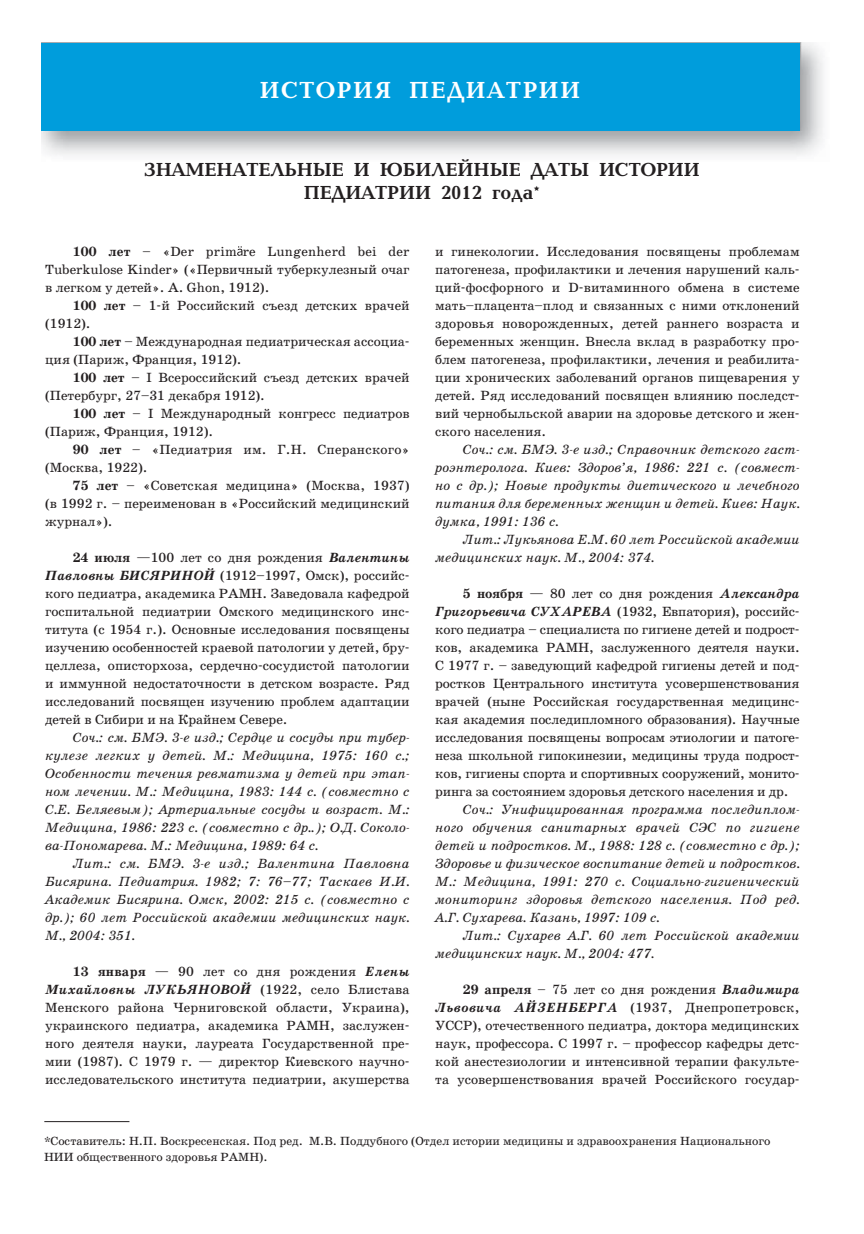
<style>
.page{position:relative;width:864px;height:1234px;background:#fff}
.page>*{position:absolute;margin:0;border:0;box-sizing:border-box;transform-origin:0 0}
.t1{font:700 24px "Baltica C";letter-spacing:.075em;color:#fff}
.t2{font:700 19.5px/23.4px "Baltica C";color:#231f20;text-align:center}
.t3{font:13.5px/18px "School Book C";color:#231f20;text-align:justify}
.t4{font:italic 13.5px/18px "School Book C";color:#231f20;text-align:justify}
.t5{font:12px/16.5px "School Book C";color:#231f20}
.s1{font-weight:700}
.s2{font-weight:700;font-style:italic}
.s3{font-style:normal}
</style>
<div class="page">
<img style="left:42px;top:43px;width:781px;height:113px">
<div style="left:41px;top:43px;width:758px;height:87px;background:#009ddc"></div>
<svg style="left:237px;top:246px;width:5px;height:10px"></svg>
<hr style="left:44px;top:1120px;width:85px;height:1px;background:#231f20">
<h1 class="t1" style="left:260px;top:80px;width:321px">ИСТОРИЯ ПЕДИАТРИИ</h1>
<h2 class="t2" style="left:144px;top:159px;width:556px">ЗНАМЕНАТЕЛЬНЫЕ И ЮБИЛЕЙНЫЕ ДАТЫ ИСТОРИИ<br>ПЕДИАТРИИ 2012 года*</h2>
<p class="t3" style="left:45px;top:243px;width:366px;text-indent:28px"><span class="s1">100 лет</span> – «Der prim re Lungenherd bei der Tuberkulose Kinder» («Первичный туберкулезный очаг в легком у детей». A. Ghon, 1912).</p>
<p class="t3" style="left:45px;top:297px;width:366px;text-indent:28px"><span class="s1">100 лет</span> – 1-й Российский съезд детских врачей (1912).</p>
<p class="t3" style="left:45px;top:333px;width:366px;text-indent:28px"><span class="s1">100 лет</span> – Международная педиатрическая ассоциа&shy;ция (Париж, Франция, 1912).</p>
<p class="t3" style="left:45px;top:369px;width:366px;text-indent:28px"><span class="s1">100 лет</span> – I Всероссийский съезд детских врачей (Петербург, 27–31 декабря 1912).</p>
<p class="t3" style="left:45px;top:405px;width:366px;text-indent:28px"><span class="s1">100 лет</span> – I Международный конгресс педиатров (Париж, Франция, 1912).</p>
<p class="t3" style="left:45px;top:441px;width:366px;text-indent:28px"><span class="s1">90 лет</span> – «Педиатрия им. Г.Н. Сперанского» (Москва, 1922).</p>
<p class="t3" style="left:45px;top:477px;width:366px;text-indent:28px"><span class="s1">75 лет</span> – «Советская медицина» (Москва, 1937) (в 1992 г. – переименован в «Российский медицинский журнал»).</p>
<p class="t3" style="left:45px;top:549px;width:366px;text-indent:28px"><span class="s1">24 июля</span> —100 лет со дня рождения <span class="s2">Валентины Павловны БИСЯРИНОЙ</span> (1912–1997, Омск), российс&shy;кого педиатра, академика РАМН. Заведовала кафедрой госпитальной педиатрии Омского медицинского инс&shy;титута (с 1954 г.). Основные исследования посвящены изучению особенностей краевой патологии у детей, бру&shy;целлеза, описторхоза, сердечно-сосудистой патологии и иммунной недостаточности в детском возрасте. Ряд исследований посвящен изучению проблем адаптации детей в Сибири и на Крайнем Севере.</p>
<p class="t4" style="left:45px;top:729px;width:366px;text-indent:28px">Соч.: см. БМЭ. 3-е изд.; Сердце и сосуды при тубер&shy;кулезе легких у детей. М.: Медицина, 1975: 160 с.; Особенности течения ревматизма у детей при этап&shy;ном лечении. М.: Медицина, 1983: 144 с. (совместно с С.Е. Беляевым); Артериальные сосуды и возраст. М.:<br>Медицина, 1986: 223 с. (совместно с др..); О.Д. Соколо&shy;ва-Пономарева. М.: Медицина, 1989: 64 с.</p>
<p class="t4" style="left:45px;top:855px;width:366px;text-indent:28px">Лит.: см. БМЭ. 3-е изд.; Валентина Павловна Бисярина. Педиатрия. 1982; 7: 76<span class="s3">–</span>77; Таскаев И.И.<br>Академик Бисярина. Омск, 2002: 215 с. (совместно с др.); 60 лет Российской академии медицинских наук.<br>М., 2004: 351.</p>
<p class="t3" style="left:45px;top:963px;width:366px;text-indent:28px"><span class="s1">13 января</span> — 90 лет со дня рождения <span class="s2">Елены Михайловны ЛУКЬЯНОВОЙ</span> (1922, село Блистава Менского района Черниговской области, Украина), украинского педиатра, академика РАМН, заслужен&shy;ного деятеля науки, лауреата Государственной пре&shy;мии (1987). С 1979 г. — директор Киевского научно&shy;исследовательского института педиатрии, акушерства</p>
<p class="t3" style="left:435px;top:243px;width:366px">и гинекологии. Исследования посвящены проблемам патогенеза, профилактики и лечения нарушений каль&shy;ций-фосфорного и D-витаминного обмена в системе мать–плацента–плод и связанных с ними отклонений здоровья новорожденных, детей раннего возраста и беременных женщин. Внесла вклад в разработку про&shy;блем патогенеза, профилактики, лечения и реабилита&shy;ции хронических заболеваний органов пищеварения у детей. Ряд исследований посвящен влиянию последст&shy;вий чернобыльской аварии на здоровье детского и жен&shy;ского населения.</p>
<p class="t4" style="left:435px;top:441px;width:366px;text-indent:28px">Соч.: см. БМЭ. 3-е изд.; Справочник детского гаст&shy;роэнтеролога. Киев: Здоров’я, 1986: 221 с. (совмест&shy;но с др.); Новые продукты диетического и лечебного питания для беременных женщин и детей. Киев: Наук. думка, 1991: 136 с.</p>
<p class="t4" style="left:435px;top:531px;width:366px;text-indent:28px">Лит.: Лукьянова Е.М. 60 лет Российской академии медицинских наук. М., 2004: 374.</p>
<p class="t3" style="left:435px;top:585px;width:366px;text-indent:28px"><span class="s1">5 ноября</span> — 80 лет со дня рождения <span class="s2">Александра Григорьевича СУХАРЕВА</span> (1932, Евпатория), российс&shy;кого педиатра – специалиста по гигиене детей и подрост&shy;ков, академика РАМН, заслуженного деятеля науки.<br>С 1977 г. – заведующий кафедрой гигиены детей и под&shy;ростков Центрального института усовершенствования врачей (ныне Российская государственная медицинс&shy;кая академия последипломного образования). Научные исследования посвящены вопросам этиологии и патоге&shy;неза школьной гипокинезии, медицины труда подрост&shy;ков, гигиены спорта и спортивных сооружений, монито&shy;ринга за состоянием здоровья детского населения и др.</p>
<p class="t4" style="left:435px;top:801px;width:366px;text-indent:28px">Соч.: Унифицированная программа последиплом&shy;ного обучения санитарных врачей СЭС по гигиене детей и подростков. М., 1988: 128 с. (совместно с др.); Здоровье и физическое воспитание детей и подростков.<br>М.: Медицина, 1991: 270 с. Социально-гигиенический мониторинг здоровья детского населения. Под ред.<br>А.Г. Сухарева. Казань, 1997: 109 с.</p>
<p class="t4" style="left:435px;top:926px;width:366px;text-indent:28px">Лит.: Сухарев А.Г. 60 лет Российской академии медицинских наук. М., 2004: 477.</p>
<p class="t3" style="left:435px;top:981px;width:366px;text-indent:28px"><span class="s1">29 апреля</span> – 75 лет со дня рождения <span class="s2">Владимира Львовича АЙЗЕНБЕРГА</span> (1937, Днепропетровск, УССР), отечественного педиатра, доктора медицинских наук, профессора. С 1997 г. – профессор кафедры детс&shy;кой анестезиологии и интенсивной терапии факульте&shy;та усовершенствования врачей Российского государ-</p>
<p class="t5" style="left:44px;top:1133px;width:727px">*Составитель: Н.П. Воскресенская. Под ред. М.В. Поддубного (Отдел истории медицины и здравоохранения Национального<br>НИИ общественного здоровья РАМН).</p>
</div>
